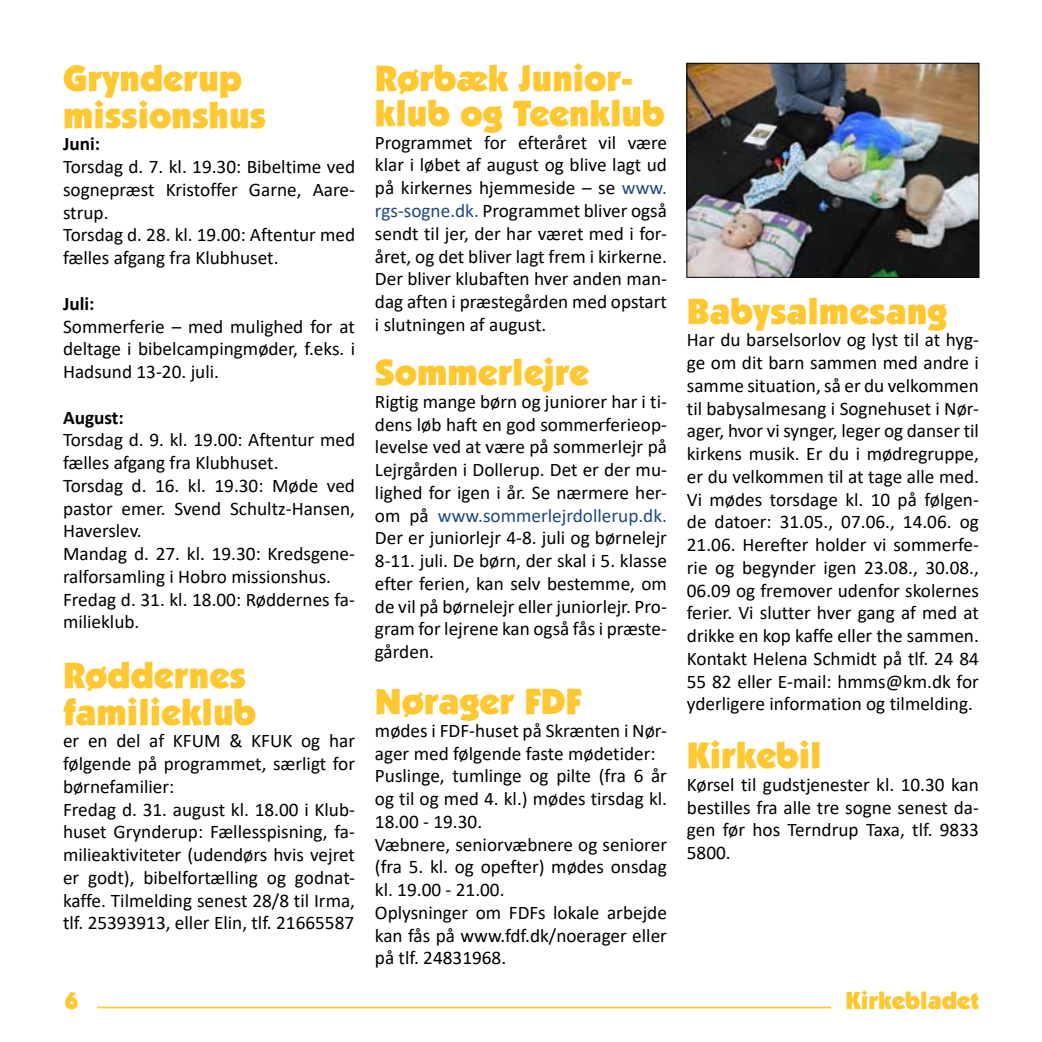
<style>
.page{position:relative;width:1042px;height:1042px;background:#fff}
.page>*{position:absolute;margin:0;border:0;box-sizing:border-box;transform-origin:0 0}
.t1{font:900 36.75px/36.8px "Kabel IT Cby BT";color:#ffc832}
.t2{font:900 24.5px "Kabel IT Cby BT";color:#ffc832}
.t3{font:19.25px/22.8px "Calibri";color:#000;text-align:justify}
.t4{font:700 19.25px "Calibri";color:#000}
.s1{color:#1f497d}
</style>
<div class="page">
<hr style="left:97px;top:1006px;width:734px;height:2px;background:#ffc832">
<img style="left:688px;top:65px;width:289px;height:211px">
<div style="left:686px;top:63px;width:293px;height:215px;border:1px solid #000"></div>
<h1 class="t1" style="left:63px;top:59px;width:204px">Grynderup missionshus</h1>
<p class="t4" style="left:63px;top:130px;width:39px">Juni:</p>
<p class="t3" style="left:63px;top:155px;width:294px;text-align:left">Torsdag d. 7. kl. 19.30: Bibeltime ved sognepræst Kristoffer Garne, Aare&shy;strup.<br>Torsdag d. 28. kl. 19.00: Aftentur med fælles afgang fra Klubhuset.</p>
<p class="t4" style="left:63px;top:290px;width:33px">Juli:</p>
<p class="t3" style="left:63px;top:314px;width:294px">Sommerferie – med mulighed for at deltage i bibelcampingmøder, f.eks. i Hadsund 13-20. juli.</p>
<p class="t4" style="left:63px;top:403px;width:62px">August:</p>
<p class="t3" style="left:63px;top:428px;width:294px;text-align:left">Torsdag d. 9. kl. 19.00: Aftentur med fælles afgang fra Klubhuset.<br>Torsdag d. 16. kl. 19.30: Møde ved pastor emer. Svend Schultz-Hansen,<br>Haverslev.<br>Mandag d. 27. kl. 19.30: Kredsgene&shy;ralforsamling i Hobro missionshus.<br>Fredag d. 31. kl. 18.00: Røddernes fa&shy;milieklub.</p>
<h1 class="t1" style="left:63px;top:656px;width:195px">Røddernes familieklub</h1>
<p class="t3" style="left:63px;top:729px;width:294px;text-align:left">er en del af KFUM &amp; KFUK og har følgende på programmet, særligt for børnefamilier:<br>Fredag d. 31. august kl. 18.00 i Klub&shy;huset Grynderup: Fællesspisning, fa&shy;milieaktiviteter (udendørs hvis vejret er godt), bibelfortælling og godnat&shy;kaffe. Tilmelding senest 28/8 til Irma, tlf. 25393913, eller Elin, tlf. 21665587</p>
<h1 class="t1" style="left:375px;top:60px;width:291px;line-height:35px">Rørbæk Junior&shy;klub og Teenklub</h1>
<p class="t3" style="left:375px;top:130px;width:294px">Programmet for efteråret vil være klar i løbet af august og blive lagt ud på kirkernes hjemmeside – se <span class="s1">www. rgs-sogne.dk.</span> Programmet bliver også sendt til jer, der har været med i for&shy;året, og det bliver lagt frem i kirkerne.<br>Der bliver klubaften hver anden man&shy;dag aften i præstegården med opstart i slutningen af august.</p>
<h1 class="t1" style="left:375px;top:353px;width:216px">Sommerlejre</h1>
<p class="t3" style="left:375px;top:389px;width:294px">Rigtig mange børn og juniorer har i ti&shy;dens løb haft en god sommerferieop&shy;levelse ved at være på sommerlejr på Lejrgården i Dollerup. Det er der mu&shy;lighed for igen i år. Se nærmere her&shy;om på <span class="s1">www.sommerlejrdollerup.dk.<br></span>Der er juniorlejr 4-8. juli og børnelejr 8-11. juli. De børn, der skal i 5. klasse efter ferien, kan selv bestemme, om de vil på børnelejr eller juniorlejr. Pro&shy;gram for lejrene kan også fås i præste&shy;gården.</p>
<h1 class="t1" style="left:375px;top:682px;width:209px">Nørager FDF</h1>
<p class="t3" style="left:375px;top:718px;width:294px;text-align:left">mødes i FDF-huset på Skrænten i Nør&shy;ager med følgende faste mødetider:<br>Puslinge, tumlinge og pilte (fra 6 år og til og med 4. kl.) mødes tirsdag kl.<br>18.00 - 19.30.<br>Væbnere, seniorvæbnere og seniorer (fra 5. kl. og opefter) mødes onsdag kl. 19.00 - 21.00.<br>Oplysninger om FDFs lokale arbejde kan fås på www.fdf.dk/noerager eller på tlf. 24831968.</p>
<h1 class="t1" style="left:687px;top:292px;width:262px">Babysalmesang</h1>
<p class="t3" style="left:687px;top:328px;width:294px">Har du barselsorlov og lyst til at hyg&shy;ge om dit barn sammen med andre i samme situation, så er du velkommen til babysalmesang i Sognehuset i Nør&shy;ager, hvor vi synger, leger og danser til kirkens musik. Er du i mødregruppe, er du velkommen til at tage alle med.<br>Vi mødes torsdage kl. 10 på følgen&shy;de datoer: 31.05., 07.06., 14.06. og 21.06. Herefter holder vi sommerfe&shy;rie og begynder igen 23.08., 30.08., 06.09 og fremover udenfor skolernes ferier. Vi slutter hver gang af med at drikke en kop kaffe eller the sammen.<br>Kontakt Helena Schmidt på tlf. 24 84<br>55 82 eller E-mail: hmms@km.dk for yderligere information og tilmelding.</p>
<h1 class="t1" style="left:687px;top:736px;width:136px">Kirkebil</h1>
<p class="t3" style="left:687px;top:772px;width:293px">Kørsel til gudstjenester kl. 10.30 kan bestilles fra alle tre sogne senest da&shy;gen før hos Terndrup Taxa, tlf. 9833<br>5800.</p>
<p class="t2" style="left:64px;top:985px;width:15px">6</p>
<p class="t2" style="left:845px;top:985px;width:135px">Kirkebladet</p>
</div>
